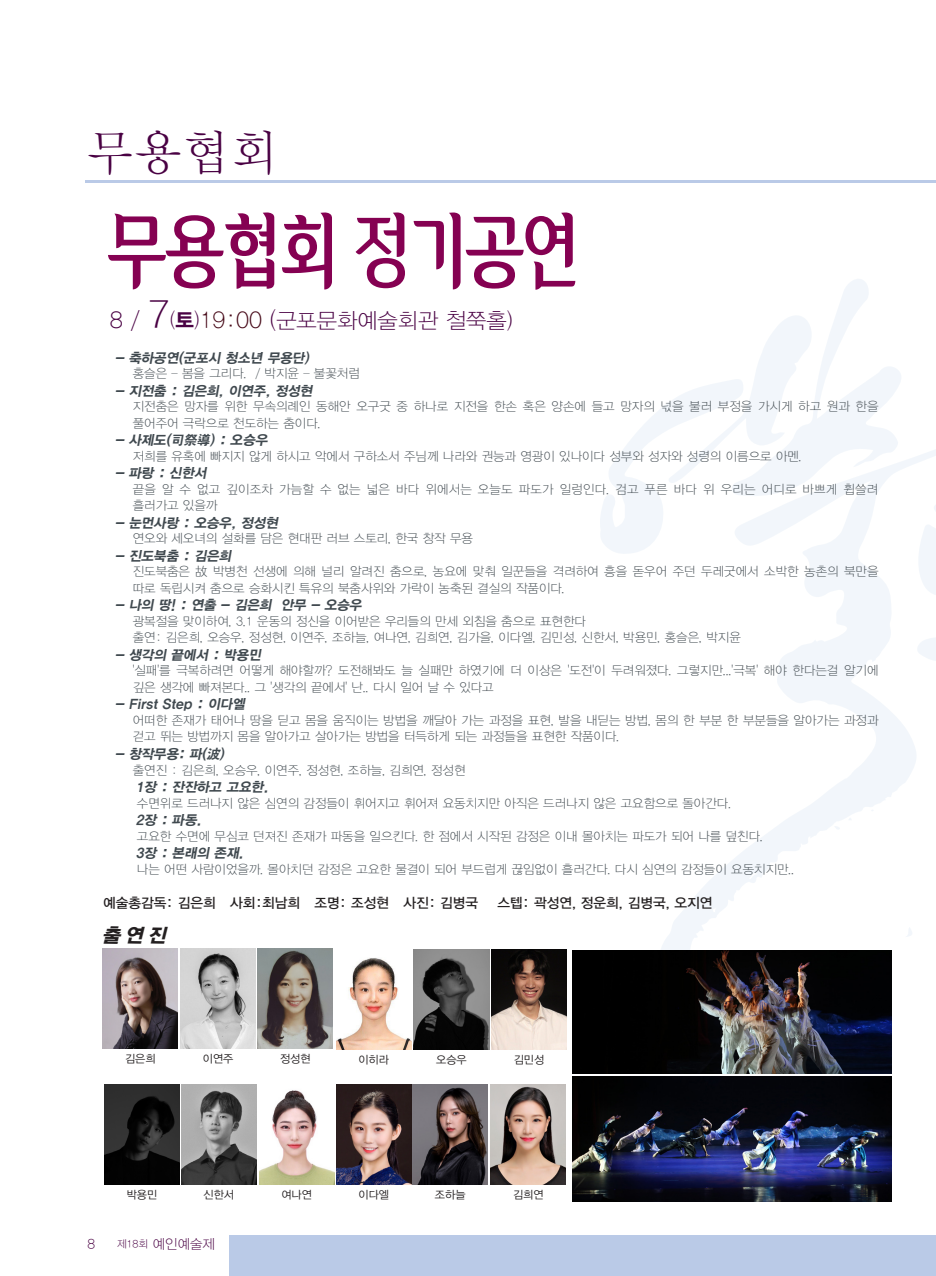
<style>
.page{position:relative;width:936px;height:1276px;background:#fff}
.page>*{position:absolute;margin:0;border:0;box-sizing:border-box;transform-origin:0 0}
.t1{font:81px "ic TT Ggotgil B";letter-spacing:-.065em;color:#850152;scale:.8 1}
.t2{font:48px "YDIY Mj O110 KSCPC EUC H";color:#490143}
.t3{font:21.6px "YDIYGO310";color:#490143}
.t4{font:13.8px "YDIYGO330";color:#231f20}
.ÙÅÁ_Û{font:italic 13.5px "YDIYGO350";color:#40494f}
.t5{font:13.5px "YDIYGO310";color:#490143}
.ÙÅÁ_Û-2{font:12.45px/16.5px "YDIYGO310";color:#40494f}
.t6{font:11.1px "YDIYGO320";color:#231f20}
.s1{font-size:23.1px}
.s2{font-size:39.45px}
.s3{font-size:20.1px}
.s4{font-family:"YDIYGO350";font-size:20.1px}
.s5{font-size:23.1px;color:#460918}
.s6{font-family:"Batang"}
.s7{font-size:10.5px}
</style>
<div class="page">
<div style="left:230px;top:1234px;width:705px;height:42px;background:#bacae7"></div>
<svg style="left:600px;top:279px;width:301px;height:275px"></svg>
<svg style="left:655px;top:411px;width:280px;height:607px"></svg>
<svg style="left:848px;top:817px;width:4px;height:3px"></svg>
<svg style="left:914px;top:494px;width:21px;height:214px"></svg>
<hr style="left:85px;top:181px;width:850px;height:2px;background:#bacae7">
<img style="left:103px;top:948px;width:75px;height:101px">
<img style="left:180px;top:948px;width:76px;height:101px">
<img style="left:336px;top:958px;width:75px;height:91px">
<img style="left:336px;top:1084px;width:152px;height:100px">
<img style="left:104px;top:1084px;width:152px;height:100px">
<img style="left:259px;top:1090px;width:75px;height:94px">
<img style="left:414px;top:949px;width:75px;height:100px">
<img style="left:258px;top:948px;width:75px;height:101px">
<img style="left:491px;top:949px;width:75px;height:100px">
<img style="left:490px;top:1084px;width:76px;height:100px">
<img style="left:572px;top:950px;width:319px;height:124px">
<img style="left:572px;top:1076px;width:319px;height:125px">
<p class="t2" style="left:86px;top:128px;width:193px">무용협회</p>
<p class="t1" style="left:106px;top:210px;width:595px">무용협회 정기공연</p>
<p class="t3" style="left:110px;top:309px;width:404px"><span class="s1">8 /</span> <span class="s2">7</span><span class="s3">(</span><span class="s4">토</span><span class="s3">)</span><span class="s5">19:00</span> <span class="s1">(</span>군포문화예술회관 철쭉홀)</p>
<p class="ÙÅÁ_Û" style="left:115px;top:351px;width:198px">- 축하공연(군포시 청소년 무용단)</p>
<p class="ÙÅÁ_Û-2" style="left:133px;top:365px;width:228px">홍슬은 <span class="s6">–</span> 봄을 그리다. / 박지윤 <span class="s6">–</span> 불꽃처럼</p>
<p class="ÙÅÁ_Û" style="left:115px;top:384px;width:201px">- 지전춤 : 김은희, 이연주, 정성현</p>
<p class="ÙÅÁ_Û-2" style="left:133px;top:398px;width:747px">지전춤은 망자를 위한 무속의례인 동해안 오구굿 중 하나로 지전을 한손 혹은 양손에 들고 망자의 넋을 불러 부정을 가시게 하고 원과 한을 풀어주어 극락으로 천도하는 춤이다.</p>
<p class="ÙÅÁ_Û" style="left:115px;top:433px;width:157px">- 사제도(司祭導) : 오승우</p>
<p class="ÙÅÁ_Û-2" style="left:133px;top:448px;width:670px">저희를 유혹에 빠지지 않게 하시고 악에서 구하소서 주님께 나라와 권능과 영광이 있나이다 성부와 성자와 성령의 이름으로 아멘.</p>
<p class="ÙÅÁ_Û" style="left:115px;top:466px;width:96px">- 파랑 : 신한서</p>
<p class="ÙÅÁ_Û-2" style="left:133px;top:481px;width:747px">끝을 알 수 없고 깊이조차 가늠할 수 없는 넓은 바다 위에서는 오늘도 파도가 일렁인다. 검고 푸른 바다 위 우리는 어디로 바쁘게 휩쓸려 흘러가고 있을까</p>
<p class="ÙÅÁ_Û" style="left:115px;top:516px;width:167px">- 눈먼사랑 : 오승우, 정성현</p>
<p class="ÙÅÁ_Û-2" style="left:133px;top:530px;width:342px">연오와 세오녀의 설화를 담은 현대판 러브 스토리, 한국 창작 무용</p>
<p class="ÙÅÁ_Û" style="left:115px;top:549px;width:120px">- 진도북춤 : 김은희</p>
<p class="ÙÅÁ_Û-2" style="left:133px;top:563px;width:747px">진도북춤은 故 박병천 선생에 의해 널리 알려진 춤으로, 농요에 맞춰 일꾼들을 격려하여 흥을 돋우어 주던 두레굿에서 소박한 농촌의 북만을 따로 독립시켜 춤으로 승화시킨 특유의 북춤사위와 가락이 농축된 결실의 작품이다.</p>
<p class="ÙÅÁ_Û" style="left:115px;top:598px;width:251px">- 나의 땅! : 연출 - 김은희 안무 - 오승우</p>
<p class="ÙÅÁ_Û-2" style="left:133px;top:613px;width:454px">광복절을 맞이하여, 3.1 운동의 정신을 이어받은 우리들의 만세 외침을 춤으로 표현한다</p>
<p class="ÙÅÁ_Û-2" style="left:133px;top:629px;width:609px">출연: 김은희, 오승우, 정성현, 이연주, 조하늘, 여나연, 김희연, 김가을, 이다엘, 김민성, 신한서, 박용민, 홍슬은, 박지윤</p>
<p class="ÙÅÁ_Û" style="left:115px;top:648px;width:150px">- 생각의 끝에서 : 박용민</p>
<p class="ÙÅÁ_Û-2" style="left:133px;top:662px;width:747px">'실패'를 극복하려면 어떻게 해야할까? 도전해봐도 늘 실패만 하였기에 더 이상은 '도전'이 두려워졌다. 그렇지만...'극복' 해야 한다는걸 알기에 깊은 생각에 빠져본다.. 그 '생각의 끝에서' 난.. 다시 일어 날 수 있다고</p>
<p class="ÙÅÁ_Û" style="left:115px;top:697px;width:134px">- First Step : 이다엘</p>
<p class="ÙÅÁ_Û-2" style="left:133px;top:712px;width:747px">어떠한 존재가 태어나 땅을 딛고 몸을 움직이는 방법을 깨달아 가는 과정을 표현, 발을 내딛는 방법, 몸의 한 부분 한 부분들을 알아가는 과정과 걷고 뛰는 방법까지 몸을 알아가고 살아가는 방법을 터득하게 되는 과정들을 표현한 작품이다.</p>
<p class="ÙÅÁ_Û" style="left:115px;top:747px;width:114px">- 창작무용: 파(波)</p>
<p class="ÙÅÁ_Û-2" style="left:133px;top:761px;width:334px">출연진 : 김은희, 오승우, 이연주, 정성현, 조하늘, 김희연, 정성현</p>
<p class="ÙÅÁ_Û" style="left:136px;top:780px;width:136px">1장 : 잔잔하고 고요한.</p>
<p class="ÙÅÁ_Û-2" style="left:137px;top:794px;width:595px">수면위로 드러나지 않은 심연의 감정들이 휘어지고 휘어져 요동치지만 아직은 드러나지 않은 고요함으로 돌아간다.</p>
<p class="ÙÅÁ_Û" style="left:136px;top:813px;width:69px">2장 : 파동.</p>
<p class="ÙÅÁ_Û-2" style="left:137px;top:827px;width:627px">고요한 수면에 무심코 던져진 존재가 파동을 일으킨다. 한 점에서 시작된 감정은 이내 몰아치는 파도가 되어 나를 덮친다.</p>
<p class="ÙÅÁ_Û" style="left:136px;top:846px;width:111px">3장 : 본래의 존재.</p>
<p class="ÙÅÁ_Û-2" style="left:137px;top:860px;width:658px">나는 어떤 사람이었을까. 몰아치던 감정은 고요한 물결이 되어 부드럽게 끊임없이 흘러간다. 다시 심연의 감정들이 요동치지만..</p>
<p class="t4" style="left:103px;top:895px;width:376px">예술총감독: 김은희 사회:최남희 조명: 조성현 사진: 김병국</p>
<p class="t4" style="left:497px;top:895px;width:216px">스텝: 곽성연, 정운희, 김병국, 오지연</p>
<p class="t6" style="left:125px;top:1053px;width:32px">김은희</p>
<p class="t6" style="left:203px;top:1053px;width:32px">이연주</p>
<p class="t6" style="left:358px;top:1053px;width:32px">이히라</p>
<p class="t6" style="left:280px;top:1053px;width:32px">정성현</p>
<p class="t6" style="left:513px;top:1053px;width:32px">김민성</p>
<p class="t6" style="left:436px;top:1053px;width:32px">오승우</p>
<p class="t6" style="left:127px;top:1188px;width:32px">박용민</p>
<p class="t6" style="left:204px;top:1188px;width:32px">신한서</p>
<p class="t6" style="left:281px;top:1188px;width:32px">여나연</p>
<p class="t5" style="left:87px;top:1237px;width:9px">8</p>
<p class="t5" style="left:117px;top:1237px;width:99px"><span class="s7">제18회</span> 예인예술제</p>
<p class="t6" style="left:358px;top:1188px;width:32px">이다엘</p>
<p class="t6" style="left:513px;top:1188px;width:32px">김희연</p>
<p class="t6" style="left:435px;top:1188px;width:32px">조하늘</p>
</div>
